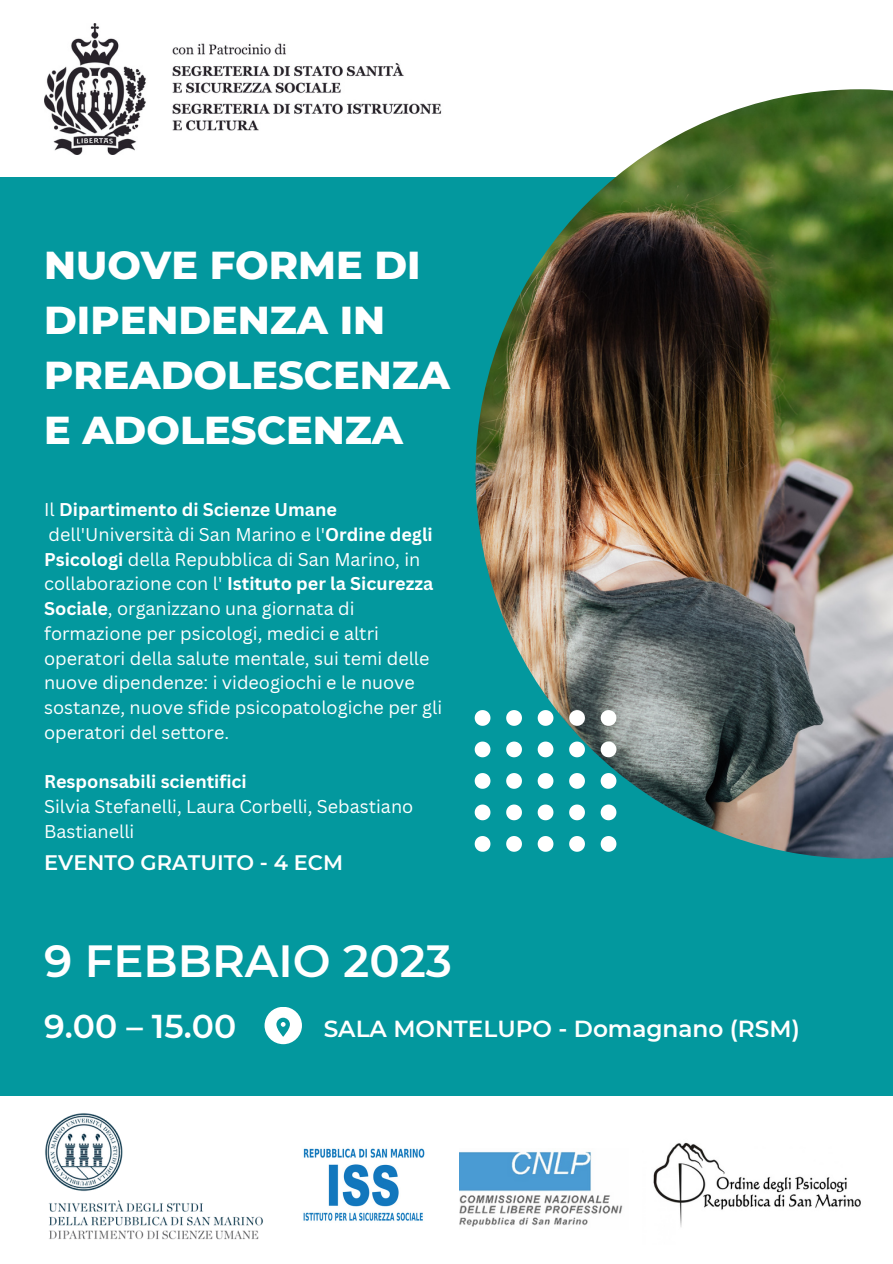
<style>
.page{position:relative;width:893px;height:1264px;background:#fff}
.page>*{position:absolute;margin:0;border:0;box-sizing:border-box;transform-origin:0 0}
.t1{font:600 45px "Montserrat";color:#fff}
.t2{font:800 39.75px/55.1px "Montserrat";color:#fff}
.t3{font:600 33px "Montserrat";color:#fff}
.t4{font:600 23.25px "Montserrat";color:#fff}
.t5{font:600 21px "Montserrat";color:#fff}
.t6{font:18px/24.8px "Canva Sans";color:#fff}
.t7{font:700 18px "Canva Sans";color:#fff}
.s1{font-weight:700}
</style>
<div class="page">
<div style="left:0;top:0;width:892px;height:1262px;background:#03989e"></div>
<div style="left:0;top:0;width:892px;height:178px;background:#fff"></div>
<img style="left:475px;top:89px;width:417px;height:769px">
<svg style="left:474px;top:710px;width:16px;height:15px"></svg>
<svg style="left:474px;top:741px;width:16px;height:16px"></svg>
<svg style="left:474px;top:773px;width:16px;height:15px"></svg>
<svg style="left:474px;top:804px;width:16px;height:16px"></svg>
<svg style="left:474px;top:836px;width:16px;height:15px"></svg>
<svg style="left:506px;top:710px;width:16px;height:15px"></svg>
<svg style="left:506px;top:741px;width:16px;height:16px"></svg>
<svg style="left:506px;top:773px;width:16px;height:15px"></svg>
<svg style="left:506px;top:804px;width:16px;height:16px"></svg>
<svg style="left:506px;top:836px;width:16px;height:15px"></svg>
<svg style="left:537px;top:710px;width:16px;height:15px"></svg>
<svg style="left:537px;top:741px;width:16px;height:16px"></svg>
<svg style="left:537px;top:773px;width:16px;height:15px"></svg>
<svg style="left:537px;top:804px;width:16px;height:16px"></svg>
<svg style="left:537px;top:836px;width:16px;height:15px"></svg>
<svg style="left:569px;top:710px;width:16px;height:15px"></svg>
<svg style="left:569px;top:741px;width:16px;height:16px"></svg>
<svg style="left:569px;top:773px;width:16px;height:15px"></svg>
<svg style="left:569px;top:804px;width:16px;height:16px"></svg>
<svg style="left:569px;top:836px;width:16px;height:15px"></svg>
<svg style="left:600px;top:710px;width:16px;height:15px"></svg>
<svg style="left:600px;top:741px;width:16px;height:16px"></svg>
<svg style="left:600px;top:773px;width:16px;height:15px"></svg>
<svg style="left:600px;top:804px;width:16px;height:16px"></svg>
<svg style="left:600px;top:836px;width:16px;height:15px"></svg>
<div style="left:264px;top:1006px;width:38px;height:38px;background:#fff;border-radius:50%"></div>
<svg style="left:276px;top:1017px;width:14px;height:19px"></svg>
<img style="left:44px;top:24px;width:398px;height:130px">
<div style="left:0;top:1096px;width:892px;height:166px;background:#fff"></div>
<img style="left:459px;top:1151px;width:164px;height:76px">
<img style="left:303px;top:1148px;width:122px;height:73px">
<img style="left:653px;top:1142px;width:208px;height:85px">
<img style="left:45px;top:1113px;width:218px;height:127px">
<h2 class="t2" style="left:44px;top:237px;width:407px">NUOVE FORME DI<br>DIPENDENZA IN<br>PREADOLESCENZA<br>E ADOLESCENZA</h2>
<p class="t6" style="left:44px;top:496px;width:399px">Il <span class="s1">Dipartimento di Scienze Umane </span>dell'Università di San Marino e l'<span class="s1">Ordine degli Psicologi</span> della Repubblica di San Marino, in collaborazione con l' <span class="s1">Istituto per la Sicurezza Sociale</span>, organizzano una giornata di formazione per psicologi, medici e altri operatori della salute mentale, sui temi delle nuove dipendenze: i videogiochi e le nuove sostanze, nuove sfide psicopatologiche per gli operatori del settore.</p>
<p class="t7" style="left:44px;top:769px;width:204px">Responsabili scientifici</p>
<p class="t6" style="left:44px;top:793px;width:370px">Silvia Stefanelli, Laura Corbelli, Sebastiano<br>Bastianelli</p>
<p class="t5" style="left:44px;top:849px;width:300px">EVENTO GRATUITO - 4 ECM</p>
<h1 class="t1" style="left:44px;top:933px;width:409px">9 FEBBRAIO 2023</h1>
<h3 class="t3" style="left:44px;top:1006px;width:193px">9.00 – 15.00</h3>
<p class="t4" style="left:323px;top:1014px;width:477px">SALA MONTELUPO - Domagnano (RSM)</p>
</div>
